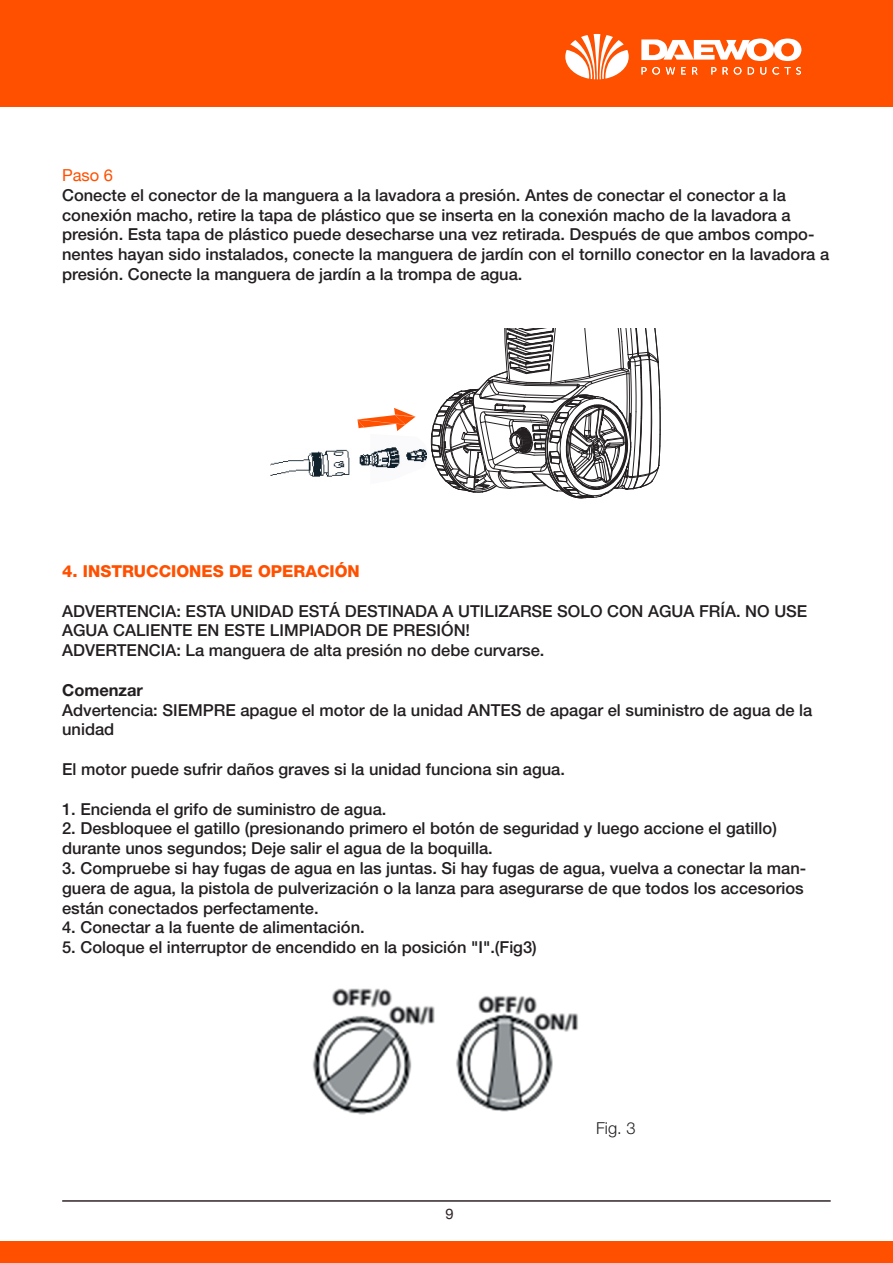
<style>
.page{position:relative;width:893px;height:1263px;background:#fff}
.page>*{position:absolute;margin:0;border:0;box-sizing:border-box;transform-origin:0 0}
.t1{font:500 16.5px/19.8px "Helvetica Neue";color:#231f20}
.t2{font:800 16.5px "Helvetica Neue";color:#ff5000}
.t3{font:700 16.5px "Helvetica Neue";color:#231f20}
.t4{font:16.5px "Helvetica Neue";color:#ff5000}
.t5{font:300 16.5px "Helvetica Neue";color:#231f20}
.t6{font:14.7px "Helvetica Neue";color:#2f2429}
</style>
<div class="page">
<div style="left:0;top:0;width:893px;height:106px;background:#ff5000"></div>
<div style="left:0;top:1242px;width:893px;height:21px;background:#ff5000"></div>
<svg style="left:565px;top:34px;width:64px;height:45px"></svg>
<svg style="left:641px;top:38px;width:160px;height:23px"></svg>
<svg style="left:641px;top:67px;width:19px;height:8px"></svg>
<svg style="left:666px;top:67px;width:9px;height:8px"></svg>
<svg style="left:681px;top:67px;width:5px;height:8px"></svg>
<svg style="left:692px;top:67px;width:6px;height:8px"></svg>
<svg style="left:711px;top:67px;width:5px;height:8px"></svg>
<svg style="left:723px;top:67px;width:5px;height:8px"></svg>
<svg style="left:734px;top:67px;width:7px;height:8px"></svg>
<svg style="left:748px;top:67px;width:6px;height:8px"></svg>
<svg style="left:760px;top:67px;width:6px;height:8px"></svg>
<svg style="left:772px;top:67px;width:29px;height:8px"></svg>
<hr style="left:62px;top:1200px;width:769px;height:2px;background:#2f2429">
<img style="left:312px;top:988px;width:266px;height:127px">
<svg style="left:431px;top:328px;width:230px;height:171px"></svg>
<img style="left:270px;top:447px;width:157px;height:30px">
<svg style="left:357px;top:408px;width:59px;height:23px"></svg>
<p class="t4" style="left:62px;top:165px;width:53px">Paso 6</p>
<p class="t1" style="left:62px;top:185px;width:769px">Conecte el conector de la manguera a la lavadora a presión. Antes de conectar el conector a la conexión macho, retire la tapa de plástico que se inserta en la conexión macho de la lavadora a presión. Esta tapa de plástico puede desecharse una vez retirada. Después de que ambos compo&shy;nentes hayan sido instalados, conecte la manguera de jardín con el tornillo conector en la lavadora a presión. Conecte la manguera de jardín a la trompa de agua.</p>
<p class="t2" style="left:62px;top:561px;width:299px">4. INSTRUCCIONES DE OPERACIÓN</p>
<p class="t1" style="left:62px;top:601px;width:747px">ADVERTENCIA: ESTA UNIDAD ESTÁ DESTINADA A UTILIZARSE SOLO CON AGUA FRÍA. NO USE<br>AGUA CALIENTE EN ESTE LIMPIADOR DE PRESIÓN!<br>ADVERTENCIA: La manguera de alta presión no debe curvarse.</p>
<p class="t3" style="left:62px;top:680px;width:82px">Comenzar</p>
<p class="t1" style="left:62px;top:700px;width:752px">Advertencia: SIEMPRE apague el motor de la unidad ANTES de apagar el suministro de agua de la unidad</p>
<p class="t1" style="left:62px;top:759px;width:504px">El motor puede sufrir daños graves si la unidad funciona sin agua.</p>
<p class="t1" style="left:62px;top:799px;width:326px">1. Encienda el grifo de suministro de agua.</p>
<p class="t1" style="left:62px;top:818px;width:716px">2. Desbloquee el gatillo (presionando primero el botón de seguridad y luego accione el gatillo) durante unos segundos; Deje salir el agua de la boquilla.</p>
<p class="t1" style="left:62px;top:858px;width:746px">3. Compruebe si hay fugas de agua en las juntas. Si hay fugas de agua, vuelva a conectar la man&shy;guera de agua, la pistola de pulverización o la lanza para asegurarse de que todos los accesorios están conectados perfectamente.</p>
<p class="t1" style="left:62px;top:917px;width:304px">4. Conectar a la fuente de alimentación.</p>
<p class="t1" style="left:62px;top:937px;width:476px">5. Coloque el interruptor de encendido en la posición "I".(Fig3)</p>
<p class="t6" style="left:445px;top:1205px;width:10px">9</p>
<p class="t5" style="left:596px;top:1118px;width:41px">Fig. 3</p>
</div>
